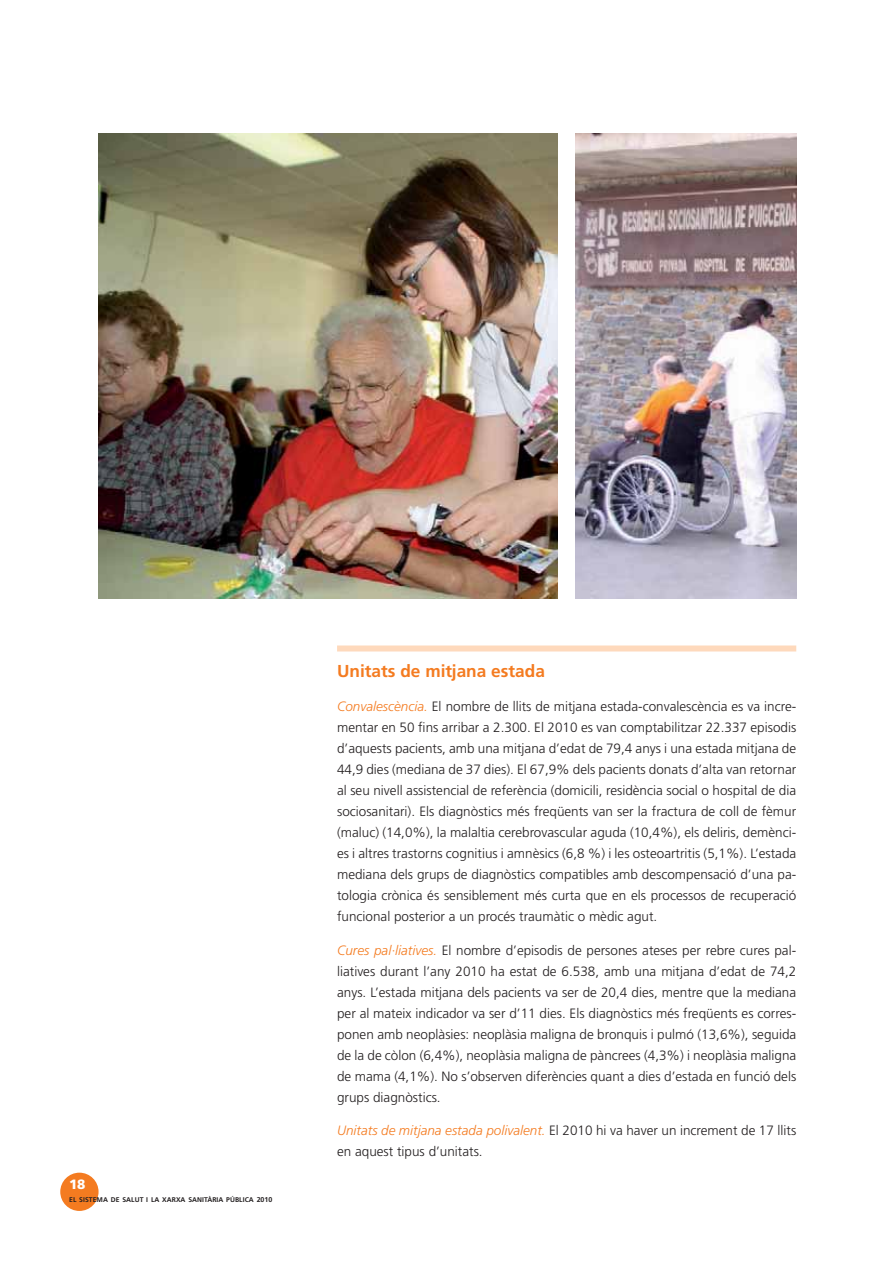
<style>
.page{position:relative;width:894px;height:1263px;background:#fff}
.page>*{position:absolute;margin:0;border:0;box-sizing:border-box;transform-origin:0 0}
.t1{font:700 17.25px "Frutiger LT Std";color:#f47b20}
.t2{font:300 13.5px/21px "Frutiger LT Std";color:#231f20;text-align:justify}
.t3{font:900 13.5px "Frutiger LT Std";color:#fff}
.t4{font:700 6.9px "Frutiger LT Std";letter-spacing:.005em;color:#231f20}
.s1{font-size:7.05px}
.s2{font-style:italic;color:#f47b20}
</style>
<div class="page">
<div style="left:60px;top:1173px;width:38px;height:38px;background:#f47b20;border-radius:50%"></div>
<div style="left:337px;top:645px;width:459px;height:6px;background:#fed9bc"></div>
<img style="left:98px;top:134px;width:459px;height:465px">
<img style="left:575px;top:134px;width:221px;height:465px">
<p class="t3" style="left:69px;top:1177px;width:18px">18</p>
<p class="t4" style="left:69px;top:1195px;width:205px">EL SISTEMA DE SALUT I LA XARXA SANITÀRIA PÚBLICA <span class="s1">2010</span></p>
<p class="t1" style="left:337px;top:663px;width:209px">Unitats de mitjana estada</p>
<p class="t2" style="left:337px;top:696px;width:460px"><span class="s2">Convalescència.</span> El nombre de llits de mitjana estada-convalescència es va incre&shy;mentar en 50 fins arribar a 2.300. El 2010 es van comptabilitzar 22.337 episodis d’aquests pacients, amb una mitjana d’edat de 79,4 anys i una estada mitjana de 44,9 dies (mediana de 37 dies). El 67,9% dels pacients donats d’alta van retornar al seu nivell assistencial de referència (domicili, residència social o hospital de dia sociosanitari). Els diagnòstics més freqüents van ser la fractura de coll de fèmur (maluc) (14,0%), la malaltia cerebrovascular aguda (10,4%), els deliris, demènci&shy;es i altres trastorns cognitius i amnèsics (6,8 %) i les osteoartritis (5,1%). L’estada mediana dels grups de diagnòstics compatibles amb descompensació d’una pa&shy;tologia crònica és sensiblement més curta que en els processos de recuperació funcional posterior a un procés traumàtic o mèdic agut.</p>
<p class="t2" style="left:337px;top:940px;width:460px"><span class="s2">Cures pal·liatives.</span> El nombre d’episodis de persones ateses per rebre cures pal&shy;liatives durant l’any 2010 ha estat de 6.538, amb una mitjana d’edat de 74,2 anys. L’estada mitjana dels pacients va ser de 20,4 dies, mentre que la mediana per al mateix indicador va ser d’11 dies. Els diagnòstics més freqüents es corres&shy;ponen amb neoplàsies: neoplàsia maligna de bronquis i pulmó (13,6%), seguida de la de còlon (6,4%), neoplàsia maligna de pàncrees (4,3%) i neoplàsia maligna de mama (4,1%). No s’observen diferències quant a dies d’estada en funció dels grups diagnòstics.</p>
<p class="t2" style="left:337px;top:1121px;width:460px"><span class="s2">Unitats de mitjana estada polivalent.</span> El 2010 hi va haver un increment de 17 llits en aquest tipus d’unitats.</p>
</div>
